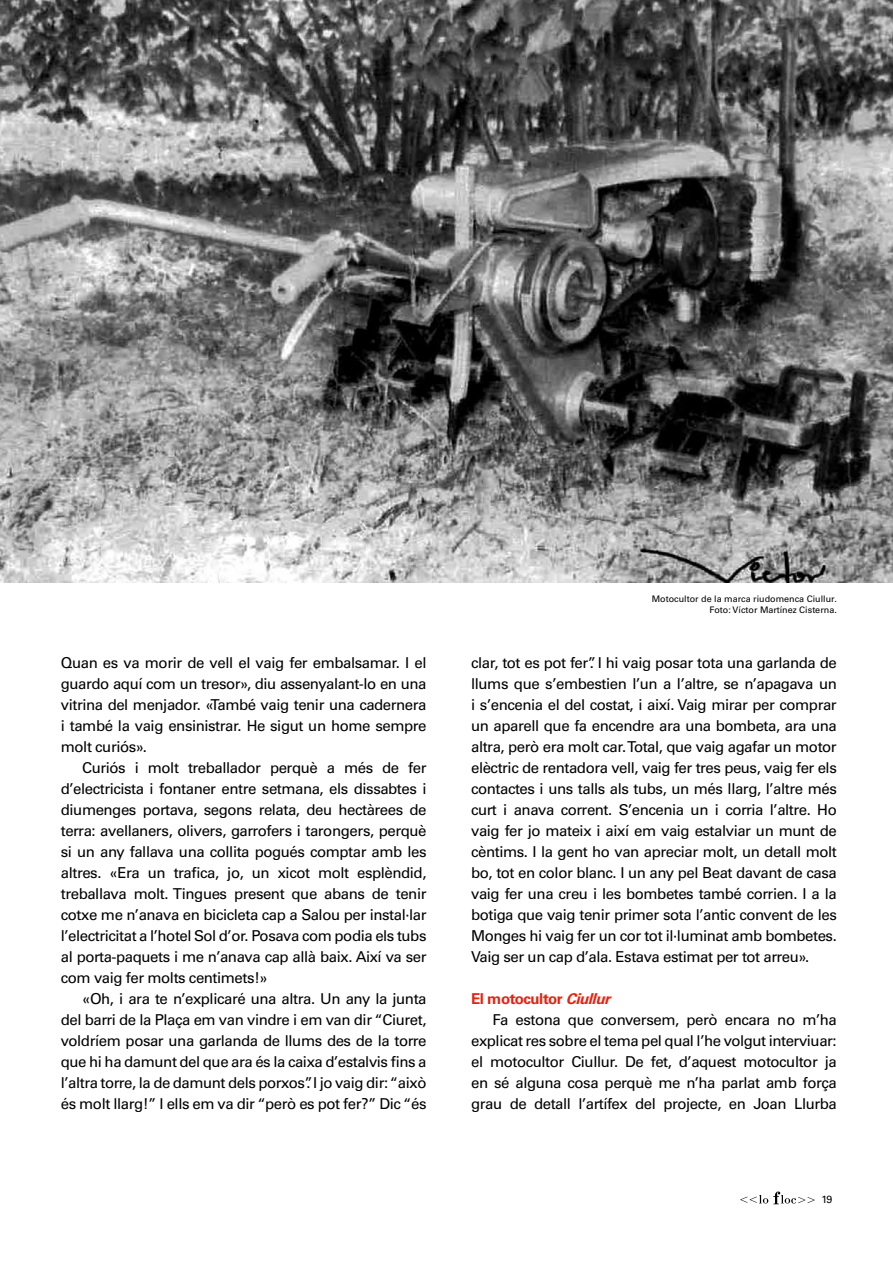
<style>
.page{position:relative;width:893px;height:1263px;background:#fff}
.page>*{position:absolute;margin:0;border:0;box-sizing:border-box;transform-origin:0 0}
.t1{font:15px/21px "Univers";letter-spacing:-.03em;color:#000;text-align:justify}
.t2{font:700 15px "Univers";letter-spacing:-.03em;color:#e42313}
.t3{font:10.5px "Univers";color:#000}
.t4{font:9px/10.8px "Univers";color:#000;text-align:right}
.s1{font-style:italic}
</style>
<div class="page">
<svg style="left:740px;top:1191px;width:75px;height:13px"></svg>
<img style="left:0;top:0;width:893px;height:582px">
<p class="t1" style="left:61px;top:652px;width:367px">Quan es va morir de vell el vaig fer embalsamar. I el guardo aquí com un tresor», diu assenyalant-lo en una vitrina del menjador. «També vaig tenir una cadernera i també la vaig ensinistrar. He sigut un home sempre molt curiós».</p>
<p class="t1" style="left:61px;top:757px;width:367px;text-indent:21px">Curiós i molt treballador perquè a més de fer d’electricista i fontaner entre setmana, els dissabtes i diumenges portava, segons relata, deu hectàrees de terra: avellaners, olivers, garrofers i tarongers, perquè si un any fallava una collita pogués comptar amb les altres. «Era un trafica, jo, un xicot molt esplèndid, treballava molt. Tingues present que abans de tenir cotxe me n’anava en bicicleta cap a Salou per instal·lar l’electricitat a l’hotel Sol d’or. Posava com podia els tubs al porta-paquets i me n’anava cap allà baix. Així va ser com vaig fer molts centimets!»</p>
<p class="t1" style="left:61px;top:988px;width:367px;text-indent:21px">«Oh, i ara te n’explicaré una altra. Un any la junta del barri de la Plaça em van vindre i em van dir “Ciuret, voldríem posar una garlanda de llums des de la torre que hi ha damunt del que ara és la caixa d’estalvis fins a l’altra torre, la de damunt dels porxos”. I jo vaig dir: “això és molt llarg!” I ells em va dir “però es pot fer?” Dic “és</p>
<p class="t4" style="left:652px;top:593px;width:187px">Motocultor de la marca riudomenca Ciullur.<br>Foto: Víctor Martínez Cisterna.</p>
<p class="t1" style="left:471px;top:652px;width:367px">clar, tot es pot fer”. I hi vaig posar tota una garlanda de llums que s’embestien l’un a l’altre, se n’apagava un i s’encenia el del costat, i així. Vaig mirar per comprar un aparell que fa encendre ara una bombeta, ara una altra, però era molt car. Total, que vaig agafar un motor elèctric de rentadora vell, vaig fer tres peus, vaig fer els contactes i uns talls als tubs, un més llarg, l’altre més curt i anava corrent. S’encenia un i corria l’altre. Ho vaig fer jo mateix i així em vaig estalviar un munt de cèntims. I la gent ho van apreciar molt, un detall molt bo, tot en color blanc. I un any pel Beat davant de casa vaig fer una creu i les bombetes també corrien. I a la botiga que vaig tenir primer sota l’antic convent de les Monges hi vaig fer un cor tot il·luminat amb bombetes.<br>Vaig ser un cap d’ala. Estava estimat per tot arreu».</p>
<p class="t2" style="left:471px;top:990px;width:145px">El motocultor <span class="s1">Ciullur</span></p>
<p class="t1" style="left:492px;top:1009px;width:346px">Fa estona que conversem, però encara no m’ha</p>
<p class="t1" style="left:471px;top:1030px;width:367px">explicat res sobre el tema pel qual l’he volgut interviuar:</p>
<p class="t1" style="left:471px;top:1051px;width:367px">el motocultor Ciullur. De fet, d’aquest motocultor ja</p>
<p class="t1" style="left:471px;top:1072px;width:367px">en sé alguna cosa perquè me n’ha parlat amb força</p>
<p class="t1" style="left:471px;top:1093px;width:367px">grau de detall l’artífex del projecte, en Joan Llurba</p>
<p class="t3" style="left:821px;top:1193px;width:13px">19</p>
</div>
